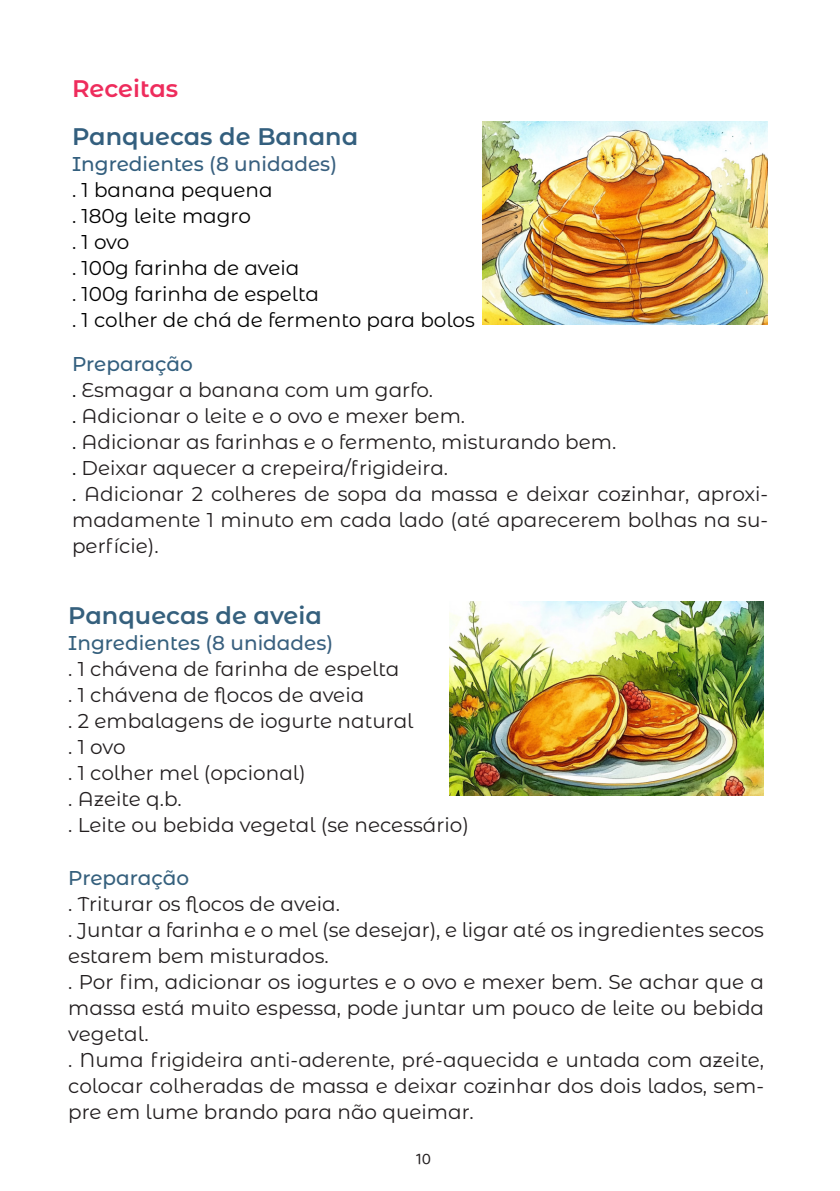
<style>
.page{position:relative;width:840px;height:1191px;background:#fff}
.page>*{position:absolute;margin:0;border:0;box-sizing:border-box;transform-origin:0 0}
.t1{font:600 24px "Montserrat Alternates";color:#335f7e}
.t2{font:600 24px "Montserrat Alternates";color:#35607d}
.t3{font:600 24px "Montserrat Alternates";color:#ee2c5c}
.t4{font:20px/26px "Montserrat Alternates";color:#231f20;text-align:justify}
.t5{font:20px "Montserrat Alternates";color:#000}
.t6{font:500 20px "Montserrat Alternates";color:#335f7e}
.t7{font:500 20px "Montserrat Alternates";color:#35607d}
.t8{font:16px "Baloo 2";color:#231f20}
.s1{color:#39607f}
.s2{color:#000}
</style>
<div class="page">
<img style="left:482px;top:121px;width:284px;height:203px">
<img style="left:449px;top:601px;width:313px;height:194px">
<p class="t3" style="left:72px;top:72px;width:108px">Receitas</p>
<p class="t1" style="left:72px;top:119px;width:287px">Panquecas de Banana</p>
<p class="t6" style="left:72px;top:150px;width:266px">Ingredientes <span class="s1">(8 unidades)</span></p>
<p class="t5" style="left:72px;top:176px;width:202px">. 1 banana pequena</p>
<p class="t5" style="left:72px;top:202px;width:180px">. 180g leite magro</p>
<p class="t5" style="left:72px;top:228px;width:59px">. 1 ovo</p>
<p class="t5" style="left:72px;top:254px;width:229px">. 100g farinha de aveia</p>
<p class="t5" style="left:72px;top:280px;width:248px">. 100g farinha de espelta</p>
<p class="t5" style="left:72px;top:306px;width:404px">. 1 colher de chá de fermento para bolos</p>
<p class="t6" style="left:72px;top:350px;width:122px">Preparação</p>
<p class="t4" style="left:72px;top:376px;width:362px"><span class="s2">.</span> Esmagar a banana com um garfo.</p>
<p class="t4" style="left:72px;top:402px;width:394px"><span class="s2">.</span> Adicionar o leite e o ovo e mexer bem.</p>
<p class="t4" style="left:72px;top:428px;width:545px"><span class="s2">.</span> Adicionar as farinhas e o fermento, misturando bem.</p>
<p class="t4" style="left:72px;top:454px;width:377px"><span class="s2">.</span> Deixar aquecer a crepeira/frigideira.</p>
<p class="t4" style="left:72px;top:480px;width:697px"><span class="s2">.</span> Adicionar 2 colheres de sopa da massa e deixar cozinhar, aproxi&shy;madamente 1 minuto em cada lado (até aparecerem bolhas na su&shy;perfície).</p>
<p class="t2" style="left:68px;top:599px;width:255px">Panquecas de aveia</p>
<p class="t7" style="left:68px;top:629px;width:266px">Ingredientes <span class="s1">(8 unidades)</span></p>
<p class="t4" style="left:68px;top:655px;width:332px">. 1 chávena de farinha de espelta</p>
<p class="t4" style="left:68px;top:681px;width:297px">. 1 chávena de flocos de aveia</p>
<p class="t4" style="left:68px;top:707px;width:346px">. 2 embalagens de iogurte natural</p>
<p class="t4" style="left:68px;top:733px;width:59px">. 1 ovo</p>
<p class="t4" style="left:68px;top:759px;width:239px">. 1 colher mel (opcional)</p>
<p class="t4" style="left:68px;top:785px;width:115px">. Azeite q.b.</p>
<p class="t4" style="left:68px;top:811px;width:402px">. Leite ou bebida vegetal (se necessário)</p>
<p class="t7" style="left:68px;top:863px;width:122px">Preparação</p>
<p class="t4" style="left:68px;top:889px;width:273px">. Triturar os flocos de aveia.</p>
<p class="t4" style="left:68px;top:915px;width:697px">. Juntar a farinha e o mel (se desejar), e ligar até os ingredientes secos estarem bem misturados.</p>
<p class="t4" style="left:68px;top:967px;width:697px">. Por fim, adicionar os iogurtes e o ovo e mexer bem. Se achar que a massa está muito espessa, pode juntar um pouco de leite ou bebida vegetal.</p>
<p class="t4" style="left:68px;top:1045px;width:697px">. Numa frigideira anti-aderente, pré-aquecida e untada com azeite, colocar colheradas de massa e deixar cozinhar dos dois lados, sem&shy;pre em lume brando para não queimar.</p>
<p class="t8" style="left:416px;top:1147px;width:17px">10</p>
</div>
